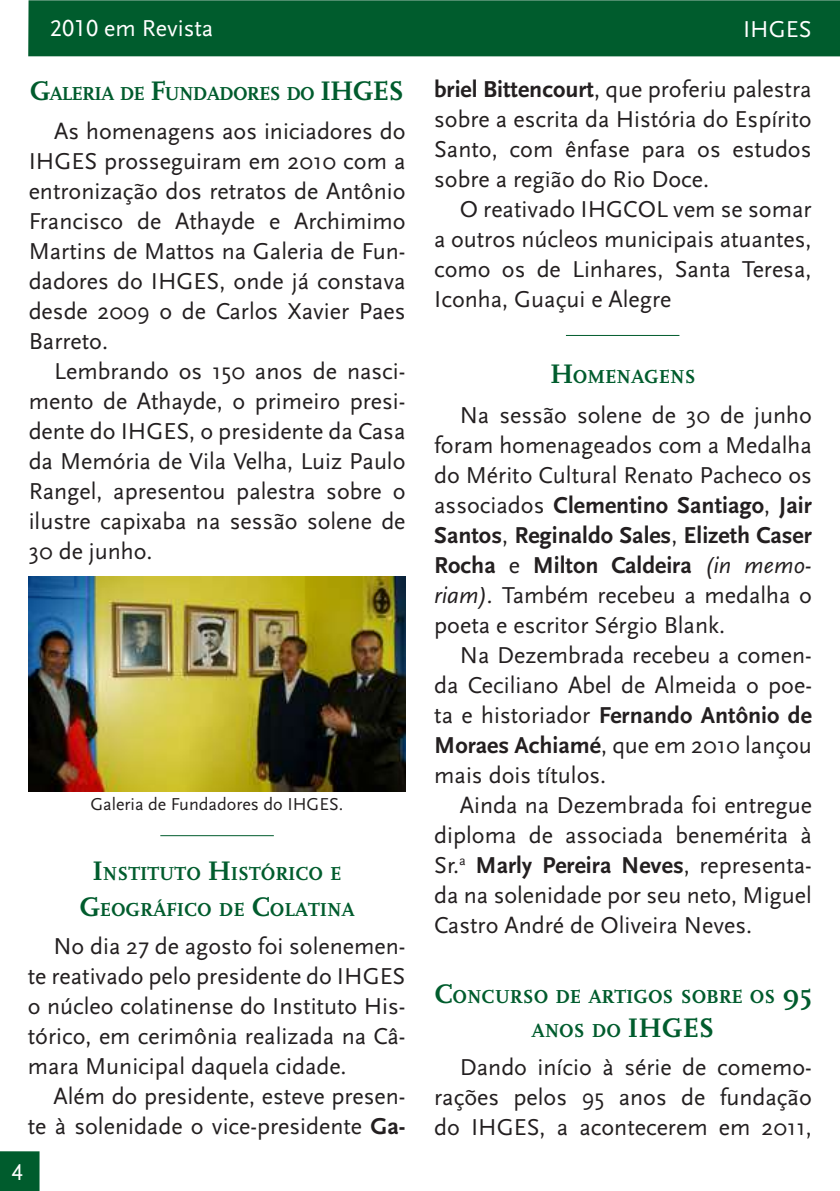
<style>
.page{position:relative;width:840px;height:1191px;background:#fff}
.page>*{position:absolute;margin:0;border:0;box-sizing:border-box;transform-origin:0 0}
.t1{font:24px/30px "Scala Sans";color:#231f20;text-align:justify}
.t2{font:24px "Scala Sans";color:#fff}
.t3{font:24px "Scala Sans Caps";color:#fff}
.t4{font:700 19.6px/36px "Scala";color:#005c2d;text-align:center}
.t5{font:700 19.6px "Scala";letter-spacing:-.035em;color:#005c2d}
.t6{font:18px "Scala Sans";color:#231f20}
.s1{font-family:"Scala Sans Caps"}
.s2{font-size:28px}
.s3{font-weight:700}
.s4{font-style:italic}
</style>
<div class="page">
<div style="left:0;top:1151px;width:40px;height:40px;background:#005c2d"></div>
<div style="left:28px;top:0;width:811px;height:56px;background:#005c2d"></div>
<hr style="left:160px;top:835px;width:114px;height:1px;background:#005c2d">
<img style="left:28px;top:577px;width:377px;height:214px">
<hr style="left:565px;top:335px;width:114px;height:1px;background:#005c2d">
<p class="t2" style="left:50px;top:15px;width:165px"><span class="s1">2010</span> em Revista</p>
<p class="t2" style="left:742px;top:16px;width:70px">IHGES</p>
<p class="t5" style="left:30px;top:83px;width:376px"><span class="s2">G</span>ALERIA DE <span class="s2">F</span>UNDADORES DO <span class="s2">IHGES</span></p>
<p class="t1" style="left:29px;top:117px;width:378px;text-indent:26px">As homenagens aos iniciadores do IHGES prosseguiram em 2010 com a entronização dos retratos de Antônio Francisco de Athayde e Archimimo Martins de Mattos na Galeria de Fun&shy;dadores do IHGES, onde já constava desde 2009 o de Carlos Xavier Paes Barreto.</p>
<p class="t1" style="left:29px;top:357px;width:378px;text-indent:26px">Lembrando os 150 anos de nasci&shy;mento de Athayde, o primeiro presi&shy;dente do IHGES, o presidente da Casa da Memória de Vila Velha, Luiz Paulo Rangel, apresentou palestra sobre o ilustre capixaba na sessão solene de 30 de junho.</p>
<p class="t6" style="left:90px;top:794px;width:254px">Galeria de Fundadores do IHGES.</p>
<p class="t4" style="left:79px;top:855px;width:276px"><span class="s2">I</span>NSTITUTO <span class="s2">H</span>ISTÓRICO E<br><span class="s2">G</span>EOGRÁFICO DE <span class="s2">C</span>OLATINA</p>
<p class="t1" style="left:28px;top:931px;width:379px;text-indent:26px">No dia 27 de agosto foi solenemen&shy;te reativado pelo presidente do IHGES o núcleo colatinense do Instituto His&shy;tórico, em cerimônia realizada na Câ&shy;mara Municipal daquela cidade.</p>
<p class="t1" style="left:28px;top:1081px;width:379px;text-align:right">Além do presidente, esteve presen-<br>te à solenidade o vice-presidente <span class="s3">Ga-</span></p>
<p class="t3" style="left:12px;top:1159px;width:13px">4</p>
<p class="t1" style="left:434px;top:75px;width:379px"><span class="s3">briel Bittencourt</span>, que proferiu palestra sobre a escrita da História do Espírito Santo, com ênfase para os estudos sobre a região do Rio Doce.</p>
<p class="t1" style="left:434px;top:195px;width:379px;text-indent:26px">O reativado IHGCOL vem se somar a outros núcleos municipais atuantes, como os de Linhares, Santa Teresa, Iconha, Guaçui e Alegre</p>
<p class="t4" style="left:550px;top:359px;width:95px"><span class="s2">H</span>OMENAGE</p>
<p class="t4" style="left:669px;top:359px;width:24px">NS</p>
<p class="t1" style="left:434px;top:401px;width:379px;text-indent:26px">Na sessão solene de 30 de junho foram homenageados com a Medalha do Mérito Cultural Renato Pacheco os associados <span class="s3">Clementino Santiago</span>, <span class="s3">Jair Santos</span>, <span class="s3">Reginaldo Sales</span>, <span class="s3">Elizeth Caser Rocha</span> e <span class="s3">Milton Caldeira</span> <span class="s4">(in memo&shy;riam).</span> Também recebeu a medalha o poeta e escritor Sérgio Blank.</p>
<p class="t1" style="left:434px;top:641px;width:379px;text-indent:26px">Na Dezembrada recebeu a comen&shy;da Ceciliano Abel de Almeida o poe&shy;ta e historiador <span class="s3">Fernando Antônio de Moraes Achiamé</span>, que em 2010 lançou mais dois títulos.</p>
<p class="t1" style="left:434px;top:791px;width:379px;text-indent:26px">Ainda na Dezembrada foi entregue diploma de associada benemérita à Sr.<sup>a</sup> <span class="s3">Marly Pereira Neves</span>, representa&shy;da na solenidade por seu neto, Miguel Castro André de Oliveira Neves.</p>
<p class="t4" style="left:434px;top:979px;width:378px;line-height:34px"><span class="s2">C</span>ONCURSO DE ARTIGOS SOBRE OS <span class="s2">95<br></span>ANOS DO <span class="s2">IHGES</span></p>
<p class="t1" style="left:434px;top:1052px;width:379px;text-indent:26px">Dando início à série de comemo&shy;rações pelos 95 anos de fundação do IHGES, a acontecerem em 2011,</p>
</div>
